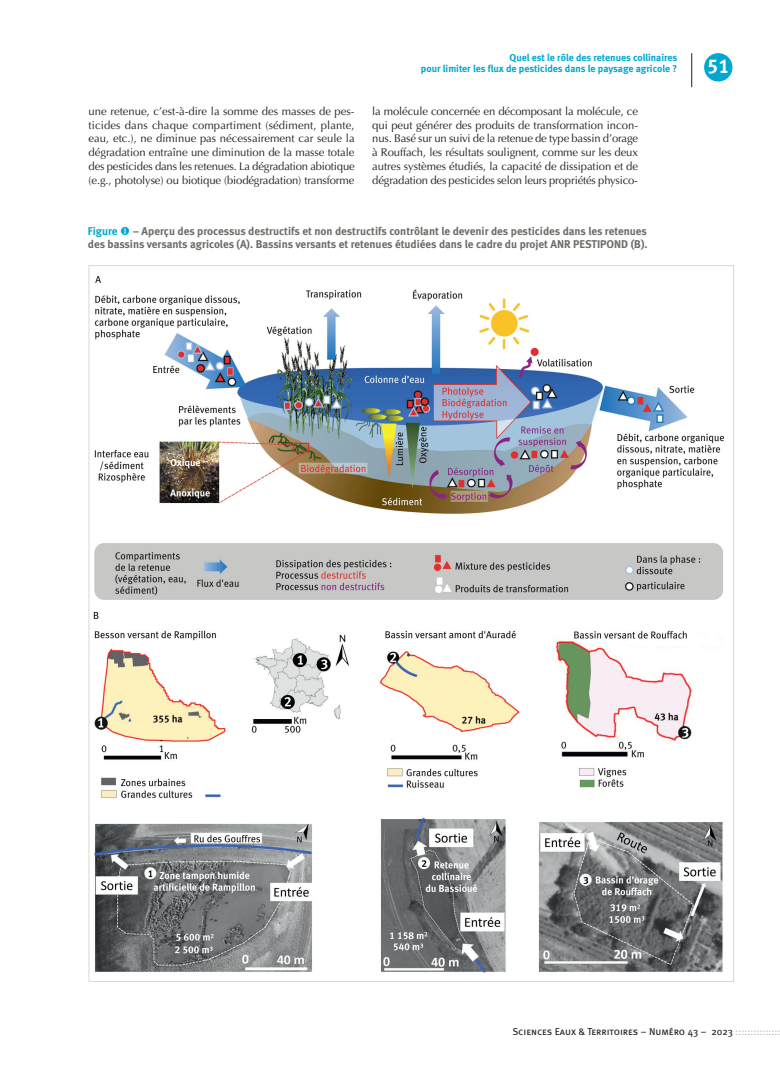
<style>
.page{position:relative;width:780px;height:1088px;background:#fff}
.page>*{position:absolute;margin:0;border:0;box-sizing:border-box;transform-origin:0 0}
.t1{font:700 20px "Meta Bold LF Caps";color:#fff}
.t2{font:11.25px/13.8px "Optima";letter-spacing:-.015em;color:#231f20;text-align:justify}
.t3{font:700 11.25px/12.5px "Meta Bold LF Roman";color:#6c6d67}
.t4{font:700 10px/11.2px "Meta Bold LF Roman";color:#00a7d1;text-align:right}
.t5{font:10px "Meta Book Caps";letter-spacing:-.005em;color:#231f20}
.s1{color:#00a7d1}
.s2{color:#bcbdc0}
</style>
<div class="page">
<div style="left:704px;top:53px;width:28px;height:28px;background:#00a7d1;border-radius:50%"></div>
<hr style="left:691px;top:53px;width:1px;height:34px;background:#231f20">
<img style="left:95px;top:276px;width:628px;height:323px">
<img style="left:94px;top:612px;width:629px;height:360px">
<p class="t4" style="left:421px;top:51px;width:258px">Quel est le rôle des retenues collinaires<br>pour limiter les flux de pesticides dans le paysage agricole ?</p>
<p class="t2" style="left:89px;top:104px;width:267px">une retenue, c’est-à-dire la somme des masses de pes&shy;ticides dans chaque compartiment (sédiment, plante, eau, etc.), ne diminue pas nécessairement car seule la dégradation entraîne une diminution de la masse totale des pesticides dans les retenues. La dégradation abiotique (e.g., photolyse) ou biotique (biodégradation) transforme</p>
<p class="t2" style="left:372px;top:104px;width:267px">la molécule concernée en décomposant la molécule, ce qui peut générer des produits de transformation incon&shy;nus. Basé sur un suivi de la retenue de type bassin d’orage à Rouffach, les résultats soulignent, comme sur les deux autres systèmes étudiés, la capacité de dissipation et de dégradation des pesticides selon leurs propriétés physico-</p>
<p class="t3" style="left:88px;top:225px;width:561px"><span class="s1">Figure</span> <span class="s1">◆</span> – Aperçu des processus destructifs et non destructifs contrôlant le devenir des pesticides dans les retenues des bassins versants agricoles (A). Bassins versants et retenues étudiées dans le cadre du projet ANR PESTIPOND (B).</p>
<h1 class="t1" style="left:707px;top:54px;width:24px">51</h1>
<p class="t5" style="left:512px;top:1026px;width:269px">Sciences Eaux &amp; Territoires – Numéro 43 – 2023 <span class="s2">:::::::::::::::</span></p>
</div>
